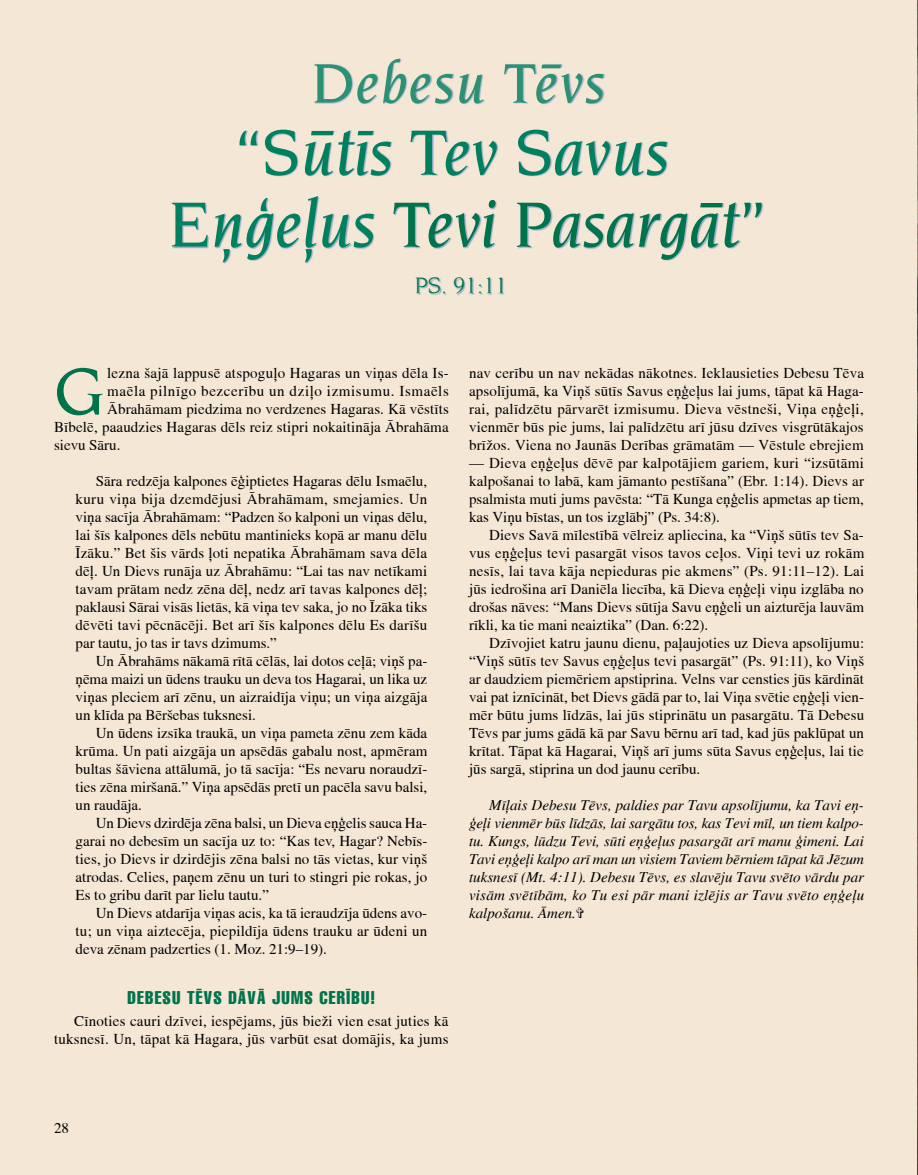
<style>
.page{position:relative;width:918px;height:1175px;background:#fff}
.page>*{position:absolute;margin:0;border:0;box-sizing:border-box;transform-origin:0 0}
.t1{font:italic 500 71.25px "Rim Novarese";color:#00734a}
.t2{font:italic 500 69px/72px "Rim Novarese";color:#00805d;text-align:center}
.t3{font:italic 500 60px "Rim Novarese";letter-spacing:.025em;color:#2c9172}
.t4{font:24px "Rim Novarese";color:#00734a}
.t5{font:18px "Rim Helvetica Compr";letter-spacing:.07em;color:#00734a}
.t6{font:15px/18px "Rim Times";letter-spacing:.005em;color:#000;text-align:justify}
.t7{font:italic 15px/18px "Rim Times";letter-spacing:.015em;color:#000;text-align:justify}
.t8{font:15px "Rim Times";letter-spacing:.04em;color:#000}
.s1{color:#00734a}
</style>
<div class="page">
<div style="left:0;top:0;width:918px;height:1174px;background:#f4e7d6"></div>
<img style="left:917px;top:0;width:1px;height:1174px">
<div style="left:172px;top:59px;width:746px;height:296px;background:#82a2c5;opacity:.9"></div>
<h3 class="t3" style="left:311px;top:50px;width:295px">Debesu Tçvs</h3>
<h2 class="t2" style="left:168px;top:116px;width:599px">“Sûtîs Tev Savus<br>Eòìeïus <span class="s1">Tevi Pasargât”</span></h2>
<h3 class="t4" style="left:414px;top:272px;width:94px">Ps. 91:11</h3>
<h1 class="t1" style="left:54px;top:351px;width:53px">G</h1>
<p class="t6" style="left:107px;top:364px;width:343px">lezna ðajâ lappusç atspoguïo Hagaras un viòas dçla Is-</p>
<p class="t8" style="left:107px;top:383px;width:343px">maçla pilnîgo bezcerîbu un dziïo izmisumu. Ismaçls</p>
<p class="t6" style="left:107px;top:400px;width:343px">Âbrahâmam piedzima no verdzenes Hagaras. Kâ vçstîts</p>
<p class="t6" style="left:54px;top:418px;width:396px">Bîbelç, paaudzies Hagaras dçls reiz stipri nokaitinâja Âbrahâma</p>
<p class="t6" style="left:54px;top:436px;width:68px">sievu Sâru.</p>
<p class="t6" style="left:76px;top:472px;width:353px;text-indent:20px">Sâra redzçja kalpones çìiptietes Hagaras dçlu Ismaçlu, kuru viòa bija dzemdçjusi Âbrahâmam, smejamies. Un viòa sacîja Âbrahâmam: “Padzen ðo kalponi un viòas dçlu, lai ðîs kalpones dçls nebûtu mantinieks kopâ ar manu dçlu Îzâku.” Bet ðis vârds ïoti nepatika Âbrahâmam sava dçla dçï. Un Dievs runâja uz Âbrahâmu: “Lai tas nav netîkami tavam prâtam nedz zçna dçï, nedz arî tavas kalpones dçï; paklausi Sârai visâs lietâs, kâ viòa tev saka, jo no Îzâka tiks dçvçti tavi pçcnâcçji. Bet arî ðîs kalpones dçlu Es darîðu par tautu, jo tas ir tavs dzimums.”</p>
<p class="t6" style="left:76px;top:652px;width:353px;text-indent:20px">Un Âbrahâms nâkamâ rîtâ cçlâs, lai dotos ceïâ; viòð pa&shy;òçma maizi un ûdens trauku un deva tos Hagarai, un lika uz viòas pleciem arî zçnu, un aizraidîja viòu; un viòa aizgâja un klîda pa Bçrðebas tuksnesi.</p>
<p class="t6" style="left:76px;top:724px;width:354px;text-indent:20px">Un ûdens izsîka traukâ, un viòa pameta zçnu zem kâda krûma. Un pati aizgâja un apsçdâs gabalu nost, apmçram bultas ðâviena attâlumâ, jo tâ sacîja: “Es nevaru noraudzî&shy;ties zçna mirðanâ.” Viòa apsçdâs pretî un pacçla savu balsi, un raudâja.</p>
<p class="t6" style="left:76px;top:814px;width:353px;text-indent:20px">Un Dievs dzirdçja zçna balsi, un Dieva eòìelis sauca Ha&shy;garai no debesîm un sacîja uz to: “Kas tev, Hagar? Nebîs&shy;ties, jo Dievs ir dzirdçjis zçna balsi no tâs vietas, kur viòð atrodas. Celies, paòem zçnu un turi to stingri pie rokas, jo Es to gribu darît par lielu tautu.”</p>
<p class="t6" style="left:76px;top:904px;width:353px;text-indent:20px">Un Dievs atdarîja viòas acis, ka tâ ieraudzîja ûdens avo&shy;tu; un viòa aiztecçja, piepildîja ûdens trauku ar ûdeni un deva zçnam padzerties (1. Moz. 21:9–19).</p>
<p class="t5" style="left:128px;top:987px;width:249px">DEBESU TÇVS DÂVÂ JUMS CERÎBU!</p>
<p class="t6" style="left:54px;top:1012px;width:396px;text-align:right">Cînoties cauri dzîvei, iespçjams, jûs bieþi vien esat juties kâ tuksnesî. Un, tâpat kâ Hagara, jûs varbût esat domâjis, ka jums</p>
<p class="t6" style="left:469px;top:364px;width:396px">nav cerîbu un nav nekâdas nâkotnes. Ieklausieties Debesu Tçva apsolîjumâ, ka Viòð sûtîs Savus eòìeïus lai jums, tâpat kâ Haga&shy;rai, palîdzçtu pârvarçt izmisumu. Dieva vçstneði, Viòa eòìeïi, vienmçr bûs pie jums, lai palîdzçtu arî jûsu dzîves visgrûtâkajos brîþos. Viena no Jaunâs Derîbas grâmatâm — Vçstule ebrejiem</p>
<p class="t6" style="left:469px;top:454px;width:396px">— Dieva eòìeïus dçvç par kalpotâjiem gariem, kuri “izsûtâmi kalpoðanai to labâ, kam jâmanto pestîðana” (Ebr. 1:14). Dievs ar psalmista muti jums pavçsta: “Tâ Kunga eòìelis apmetas ap tiem, kas Viòu bîstas, un tos izglâbj” (Ps. 34:8).</p>
<p class="t6" style="left:469px;top:526px;width:397px;text-indent:20px">Dievs Savâ mîlestîbâ vçlreiz apliecina, ka “Viòð sûtîs tev Sa&shy;vus eòìeïus tevi pasargât visos tavos ceïos. Viòi tevi uz rokâm nesîs, lai tava kâja nepieduras pie akmens” (Ps. 91:11–12). Lai jûs iedroðina arî Daniçla liecîba, kâ Dieva eòìeïi viòu izglâba no droðas nâves: “Mans Dievs sûtîja Savu eòìeli un aizturçja lauvâm rîkli, ka tie mani neaiztika” (Dan. 6:22).</p>
<p class="t6" style="left:469px;top:634px;width:397px;text-indent:20px">Dzîvojiet katru jaunu dienu, païaujoties uz Dieva apsolîjumu: “Viòð sûtîs tev Savus eòìeïus tevi pasargât” (Ps. 91:11), ko Viòð ar daudziem piemçriem apstiprina. Velns var censties jûs kârdinât vai pat iznîcinât, bet Dievs gâdâ par to, lai Viòa svçtie eòìeïi vien&shy;mçr bûtu jums lîdzâs, lai jûs stiprinâtu un pasargâtu. Tâ Debesu Tçvs par jums gâdâ kâ par Savu bçrnu arî tad, kad jûs paklûpat un krîtat. Tâpat kâ Hagarai, Viòð arî jums sûta Savus eòìeïus, lai tie jûs sargâ, stiprina un dod jaunu cerîbu.</p>
<p class="t7" style="left:469px;top:796px;width:397px;text-indent:20px">Mîïais Debesu Tçvs, paldies par Tavu apsolîjumu, ka Tavi eò&shy;ìeïi vienmçr bûs lîdzâs, lai sargâtu tos, kas Tevi mîl, un tiem kalpo&shy;tu. Kungs, lûdzu Tevi, sûti eòìeïus pasargât arî manu ìimeni. Lai Tavi eòìeïi kalpo arî man un visiem Taviem bçrniem tâpat kâ Jçzum tuksnesî (Mt. 4:11). Debesu Tçvs, es slavçju Tavu svçto vârdu par visâm svçtîbâm, ko Tu esi pâr mani izlçjis ar Tavu svçto eòìeïu kalpoðanu. Âmen.</p>
<p class="t6" style="left:54px;top:1119px;width:16px">28</p>
</div>
